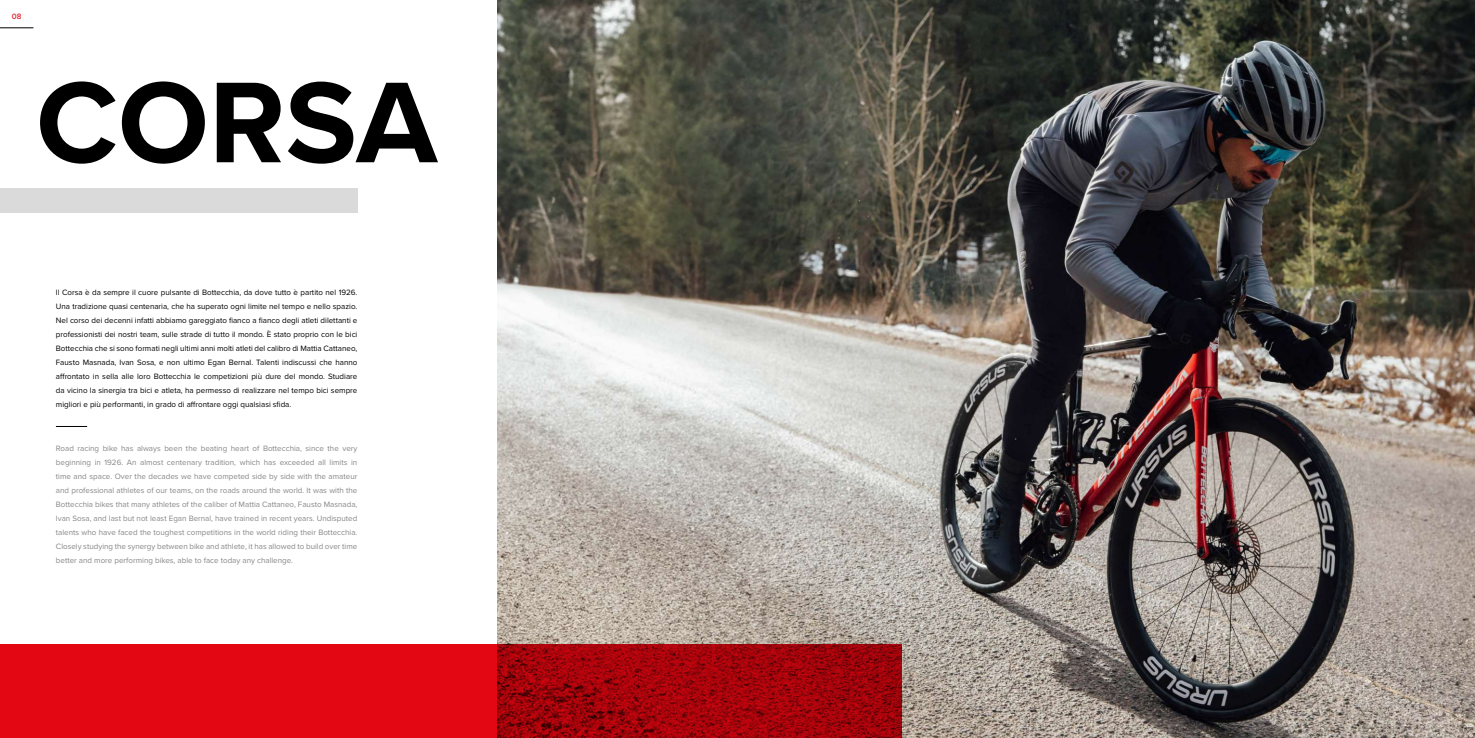
<style>
.page{position:relative;width:1475px;height:738px;background:#fff}
.page>*{position:absolute;margin:0;border:0;box-sizing:border-box;transform-origin:0 0}
.t1{font:700 119px "Proxima Nova";color:#000}
.t2{font:8px/14px "Proxima Nova";color:#000;text-align:justify}
.t3{font:8px/14px "Proxima Nova";color:#878787;text-align:justify}
.t4{font:500 8px "Proxima Nova";color:#e30617}
</style>
<div class="page">
<hr style="left:0;top:27px;width:33px;height:1px;background:#000">
<div style="left:0;top:189px;width:357px;height:24px;background:#dadada"></div>
<hr style="left:56px;top:426px;width:31px;height:1px;background:#000">
<img style="left:497px;top:0;width:977px;height:737px">
<svg style="left:0;top:643px;width:901px;height:94px;background:#c30711"></svg>
<p class="t4" style="left:12px;top:10px;width:11px">08</p>
<h1 class="t1" style="left:36px;top:34px;width:403px">CORSA</h1>
<p class="t2" style="left:56px;top:284px;width:303px">Il Corsa è da sempre il cuore pulsante di Bottecchia, da dove tutto è partito nel 1926.<br>Una tradizione quasi centenaria, che ha superato ogni limite nel tempo e nello spazio.<br>Nel corso dei decenni infatti abbiamo gareggiato fianco a fianco degli atleti dilettanti e professionisti dei nostri team, sulle strade di tutto il mondo. È stato proprio con le bici Bottecchia che si sono formati negli ultimi anni molti atleti del calibro di Mattia Cattaneo, Fausto Masnada, Ivan Sosa, e non ultimo Egan Bernal. Talenti indiscussi che hanno affrontato in sella alle loro Bottecchia le competizioni più dure del mondo. Studiare da vicino la sinergia tra bici e atleta, ha permesso di realizzare nel tempo bici sempre migliori e più performanti, in grado di affrontare oggi qualsiasi sfida.</p>
<p class="t3" style="left:56px;top:440px;width:303px">Road racing bike has always been the beating heart of Bottecchia, since the very beginning in 1926. An almost centenary tradition, which has exceeded all limits in time and space. Over the decades we have competed side by side with the amateur and professional athletes of our teams, on the roads around the world. It was with the Bottecchia bikes that many athletes of the caliber of Mattia Cattaneo, Fausto Masnada, Ivan Sosa, and last but not least Egan Bernal, have trained in recent years. Undisputed talents who have faced the toughest competitions in the world riding their Bottecchia.<br>Closely studying the synergy between bike and athlete, it has allowed to build over time better and more performing bikes, able to face today any challenge.</p>
</div>
